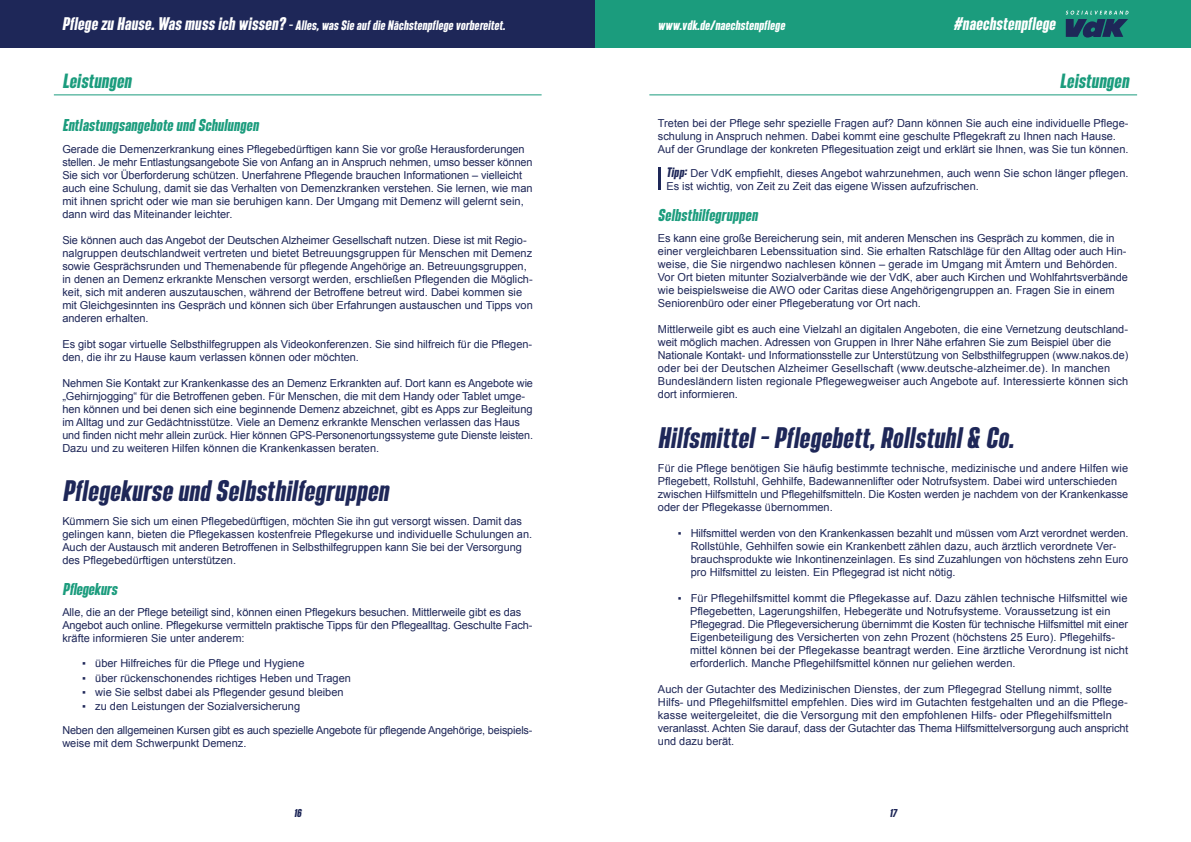
<style>
.page{position:relative;width:1191px;height:842px;background:#fff}
.page>*{position:absolute;margin:0;border:0;box-sizing:border-box;transform-origin:0 0}
.normaler_fließtext{font:italic 600 26px "SEBLACK";letter-spacing:.02em;color:#1e2758}
.Kapitelheader{font:italic 600 18px "SEBLACK";letter-spacing:.02em;color:#1b9c7d}
.t1{font:italic 600 16px "SEBLACK";letter-spacing:.02em;color:#fff}
.normaler_fließtext-2{font:italic 600 15px "SEBLACK";letter-spacing:.02em;color:#1b9c7d}
.normaler_fließtext-3{font:italic 600 15px "SEBLACK";color:#1b9c7d}
.t2{font:italic 600 12px "SEBLACK";letter-spacing:.02em;color:#fff}
.normaler_fließtext-4{font:11px/13px "Arial";color:#1e2758}
.t3{font:italic 600 10px "SEBLACK";color:#1e2758}
.s1{font-size:16px}
.s2{font-family:"SEBLACK";font-weight:600;font-style:italic;font-size:12px}
</style>
<div class="page">
<hr style="left:54px;top:95px;width:487px;height:1px;background:#1b9c7d">
<hr style="left:649px;top:95px;width:488px;height:1px;background:#1b9c7d">
<hr style="left:658px;top:167px;width:2px;height:23px;background:#1e2758">
<div style="left:0;top:0;width:595px;height:48px;background:#1e2758"></div>
<div style="left:595px;top:0;width:596px;height:48px;background:#1b9c7d"></div>
<svg style="left:1065px;top:11px;width:63px;height:27px"></svg>
<p class="t2" style="left:62px;top:18px;width:444px"><span class="s1">Pflege zu Hause. Was muss ich wissen?</span> – Alles, was Sie auf die Nächstenpflege vorbereitet.</p>
<p class="t2" style="left:658px;top:18px;width:128px">www.vdk.de/naechstenpflege</p>
<h3 class="t1" style="left:953px;top:14px;width:103px">#naechstenpflege</h3>
<p class="Kapitelheader" style="left:62px;top:69px;width:70px">Leistungen</p>
<p class="Kapitelheader" style="left:1059px;top:69px;width:70px">Leistungen</p>
<p class="normaler_fließtext-2" style="left:62px;top:116px;width:198px">Entlastungsangebote und Schulungen</p>
<p class="normaler_fließtext-4" style="left:62px;top:142px;width:472px">Gerade die Demenzerkrankung eines Pflegebedürftigen kann Sie vor große Herausforderungen stellen. Je mehr Entlastungsangebote Sie von Anfang an in Anspruch nehmen, umso besser können Sie sich vor Überforderung schützen. Unerfahrene Pflegende brauchen Informationen – vielleicht auch eine Schulung, damit sie das Verhalten von Demenzkranken verstehen. Sie lernen, wie man mit ihnen spricht oder wie man sie beruhigen kann. Der Umgang mit Demenz will gelernt sein, dann wird das Miteinander leichter.</p>
<p class="normaler_fließtext-4" style="left:62px;top:233px;width:472px">Sie können auch das Angebot der Deutschen Alzheimer Gesellschaft nutzen. Diese ist mit Regio&shy;nalgruppen deutschlandweit vertreten und bietet Betreuungsgruppen für Menschen mit Demenz sowie Gesprächsrunden und Themenabende für pflegende Angehörige an. Betreuungsgruppen, in denen an Demenz erkrankte Menschen versorgt werden, erschließen Pflegenden die Möglich&shy;keit, sich mit anderen auszutauschen, während der Betroffene betreut wird. Dabei kommen sie mit Gleichgesinnten ins Gespräch und können sich über Erfahrungen austauschen und Tipps von anderen erhalten.</p>
<p class="normaler_fließtext-4" style="left:62px;top:337px;width:471px">Es gibt sogar virtuelle Selbsthilfegruppen als Videokonferenzen. Sie sind hilfreich für die Pflegen&shy;den, die ihr zu Hause kaum verlassen können oder möchten.</p>
<p class="normaler_fließtext-4" style="left:62px;top:376px;width:472px">Nehmen Sie Kontakt zur Krankenkasse des an Demenz Erkrankten auf. Dort kann es Angebote wie „Gehirnjogging“ für die Betroffenen geben. Für Menschen, die mit dem Handy oder Tablet umge&shy;hen können und bei denen sich eine beginnende Demenz abzeichnet, gibt es Apps zur Begleitung im Alltag und zur Gedächtnisstütze. Viele an Demenz erkrankte Menschen verlassen das Haus und finden nicht mehr allein zurück. Hier können GPS-Personenortungssysteme gute Dienste leisten.<br>Dazu und zu weiteren Hilfen können die Krankenkassen beraten.</p>
<p class="normaler_fließtext" style="left:62px;top:475px;width:327px">Pflegekurse und Selbsthilfegruppen</p>
<p class="normaler_fließtext-4" style="left:62px;top:515px;width:471px">Kümmern Sie sich um einen Pflegebedürftigen, möchten Sie ihn gut versorgt wissen. Damit das gelingen kann, bieten die Pflegekassen kostenfreie Pflegekurse und individuelle Schulungen an.<br>Auch der Austausch mit anderen Betroffenen in Selbsthilfegruppen kann Sie bei der Versorgung des Pflegebedürftigen unterstützen.</p>
<p class="normaler_fließtext-3" style="left:62px;top:580px;width:56px">Pflegekurs</p>
<p class="normaler_fließtext-4" style="left:62px;top:606px;width:471px">Alle, die an der Pflege beteiligt sind, können einen Pflegekurs besuchen. Mittlerweile gibt es das<br>Angebot auch online. Pflegekurse vermitteln praktische Tipps für den Pflegealltag. Geschulte Fach&shy;kräfte informieren Sie unter anderem:</p>
<p class="normaler_fließtext-4" style="left:82px;top:657px;width:224px">▪ über Hilfreiches für die Pflege und Hygiene</p>
<p class="normaler_fließtext-4" style="left:82px;top:671px;width:270px">▪ über rückenschonendes richtiges Heben und Tragen</p>
<p class="normaler_fließtext-4" style="left:82px;top:685px;width:263px">▪ wie Sie selbst dabei als Pflegender gesund bleiben</p>
<p class="normaler_fließtext-4" style="left:82px;top:699px;width:219px">▪ zu den Leistungen der Sozialversicherung</p>
<p class="normaler_fließtext-4" style="left:62px;top:723px;width:472px">Neben den allgemeinen Kursen gibt es auch spezielle Angebote für pflegende Angehörige, beispiels&shy;weise mit dem Schwerpunkt Demenz.</p>
<p class="normaler_fließtext-4" style="left:658px;top:117px;width:472px">Treten bei der Pflege sehr spezielle Fragen auf? Dann können Sie auch eine individuelle Pflege&shy;schulung in Anspruch nehmen. Dabei kommt eine geschulte Pflegekraft zu Ihnen nach Hause.<br>Auf der Grundlage der konkreten Pflegesituation zeigt und erklärt sie Ihnen, was Sie tun können.</p>
<p class="normaler_fließtext-4" style="left:666px;top:167px;width:463px"><span class="s2">Tipp:</span> Der VdK empfiehlt, dieses Angebot wahrzunehmen, auch wenn Sie schon länger pflegen.</p>
<p class="normaler_fließtext-4" style="left:666px;top:180px;width:314px">Es ist wichtig, von Zeit zu Zeit das eigene Wissen aufzufrischen.</p>
<p class="normaler_fließtext-2" style="left:658px;top:206px;width:101px">Selbsthilfegruppen</p>
<p class="normaler_fließtext-4" style="left:658px;top:232px;width:471px">Es kann eine große Bereicherung sein, mit anderen Menschen ins Gespräch zu kommen, die in einer vergleichbaren Lebenssituation sind. Sie erhalten Ratschläge für den Alltag oder auch Hin&shy;weise, die Sie nirgendwo nachlesen können – gerade im Umgang mit Ämtern und Behörden.<br>Vor Ort bieten mitunter Sozialverbände wie der VdK, aber auch Kirchen und Wohlfahrtsverbände wie beispielsweise die AWO oder Caritas diese Angehörigengruppen an. Fragen Sie in einem Seniorenbüro oder einer Pflegeberatung vor Ort nach.</p>
<p class="normaler_fließtext-4" style="left:658px;top:323px;width:472px">Mittlerweile gibt es auch eine Vielzahl an digitalen Angeboten, die eine Vernetzung deutschland&shy;weit möglich machen. Adressen von Gruppen in Ihrer Nähe erfahren Sie zum Beispiel über die Nationale Kontakt- und Informationsstelle zur Unterstützung von Selbsthilfegruppen (www.nakos.de) oder bei der Deutschen Alzheimer Gesellschaft (www.deutsche-alzheimer.de). In manchen Bundesländern listen regionale Pflegewegweiser auch Angebote auf. Interessierte können sich dort informieren.</p>
<p class="normaler_fließtext" style="left:658px;top:421px;width:357px">Hilfsmittel – Pflegebett, Rollstuhl &amp; Co.</p>
<p class="normaler_fließtext-4" style="left:658px;top:462px;width:472px">Für die Pflege benötigen Sie häufig bestimmte technische, medizinische und andere Hilfen wie Pflegebett, Rollstuhl, Gehhilfe, Badewannenlifter oder Notrufsystem. Dabei wird unterschieden zwischen Hilfsmitteln und Pflegehilfsmitteln. Die Kosten werden je nachdem von der Krankenkasse oder der Pflegekasse übernommen.</p>
<p class="normaler_fließtext-4" style="left:691px;top:527px;width:439px;text-indent:-13px">▪ Hilfsmittel werden von den Krankenkassen bezahlt und müssen vom Arzt verordnet werden.<br>Rollstühle, Gehhilfen sowie ein Krankenbett zählen dazu, auch ärztlich verordnete Ver&shy;brauchsprodukte wie Inkontinenzeinlagen. Es sind Zuzahlungen von höchstens zehn Euro pro Hilfsmittel zu leisten. Ein Pflegegrad ist nicht nötig.</p>
<p class="normaler_fließtext-4" style="left:677px;top:592px;width:451px">▪ Für Pflegehilfsmittel kommt die Pflegekasse auf. Dazu zählen technische Hilfsmittel wie</p>
<p class="normaler_fließtext-4" style="left:690px;top:605px;width:439px">Pflegebetten, Lagerungshilfen, Hebegeräte und Notrufsysteme. Voraussetzung ist ein Pflegegrad. Die Pflegeversicherung übernimmt die Kosten für technische Hilfsmittel mit einer Eigenbeteiligung des Versicherten von zehn Prozent (höchstens 25 Euro). Pflegehilfs&shy;mittel können bei der Pflegekasse beantragt werden. Eine ärztliche Verordnung ist nicht erforderlich. Manche Pflegehilfsmittel können nur geliehen werden.</p>
<p class="normaler_fließtext-4" style="left:658px;top:683px;width:472px">Auch der Gutachter des Medizinischen Dienstes, der zum Pflegegrad Stellung nimmt, sollte Hilfs- und Pflegehilfsmittel empfehlen. Dies wird im Gutachten festgehalten und an die Pflege&shy;kasse weitergeleitet, die die Versorgung mit den empfohlenen Hilfs- oder Pflegehilfsmitteln veranlasst. Achten Sie darauf, dass der Gutachter das Thema Hilfsmittelversorgung auch anspricht und dazu berät.</p>
<p class="t3" style="left:294px;top:807px;width:8px">16</p>
<p class="t3" style="left:890px;top:807px;width:8px">17</p>
</div>
